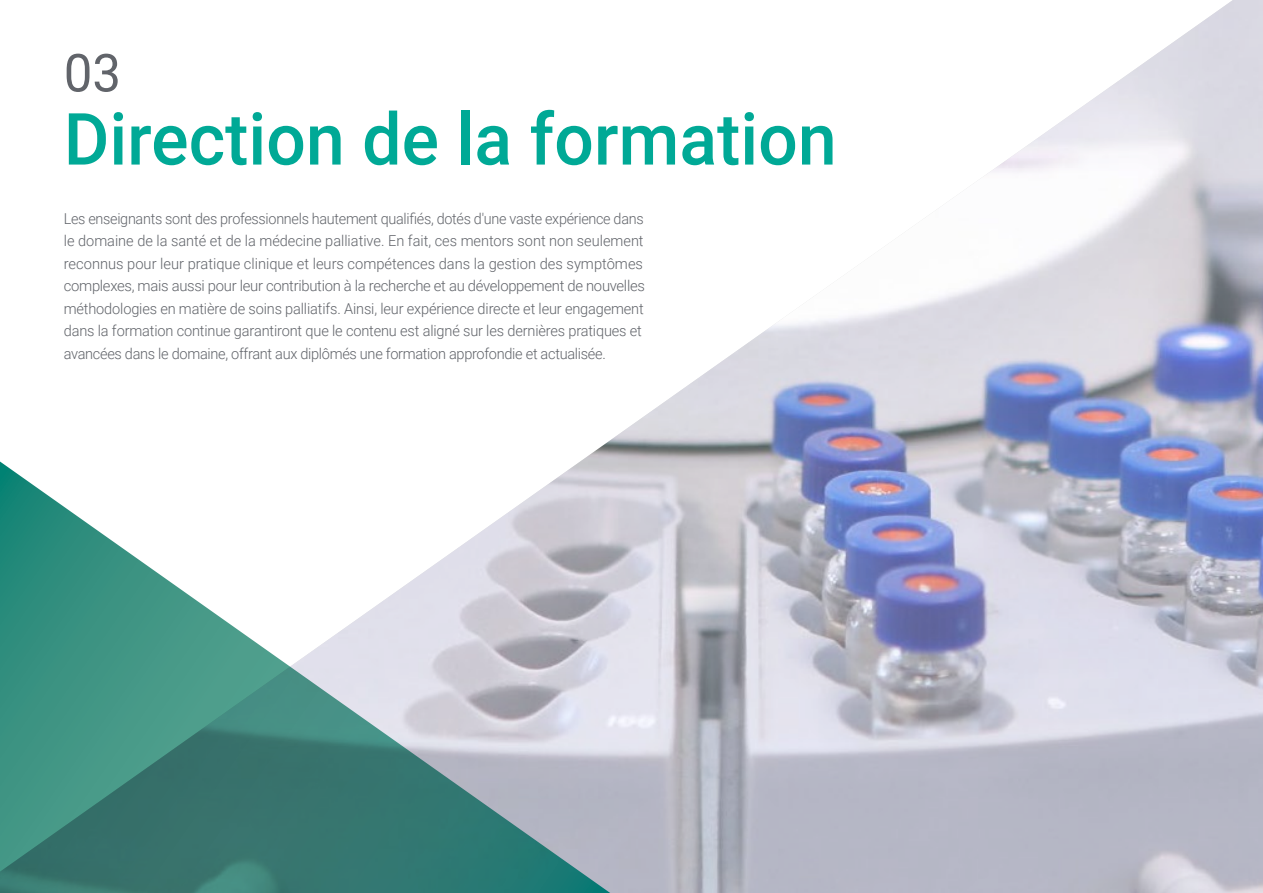
<style>
.page{position:relative;width:1263px;height:893px;background:#fff}
.page>*{position:absolute;margin:0;border:0;box-sizing:border-box;transform-origin:0 0}
.t1{font:500 72px "Roboto";color:#00a996}
.t2{font:52.5px "Roboto";color:#61646a}
.t3{font:300 15px/22.5px "Roboto";letter-spacing:-.01em;color:#61646a;scale:.96 1}
</style>
<div class="page">
<img style="left:602px;top:0;width:661px;height:893px">
<svg style="left:0;top:446px;width:640px;height:447px"></svg>
<h2 class="t2" style="left:64px;top:36px;width:59px">03</h2>
<h1 class="t1" style="left:64px;top:89px;width:774px">Direction de la formation</h1>
<p class="t3" style="left:64px;top:207px;width:607px">Les enseignants sont des professionnels hautement qualifiés, dotés d'une vaste expérience dans le domaine de la santé et de la médecine palliative. En fait, ces mentors sont non seulement reconnus pour leur pratique clinique et leurs compétences dans la gestion des symptômes complexes, mais aussi pour leur contribution à la recherche et au développement de nouvelles méthodologies en matière de soins palliatifs. Ainsi, leur expérience directe et leur engagement dans la formation continue garantiront que le contenu est aligné sur les dernières pratiques et avancées dans le domaine, offrant aux diplômés une formation approfondie et actualisée.</p>
</div>
